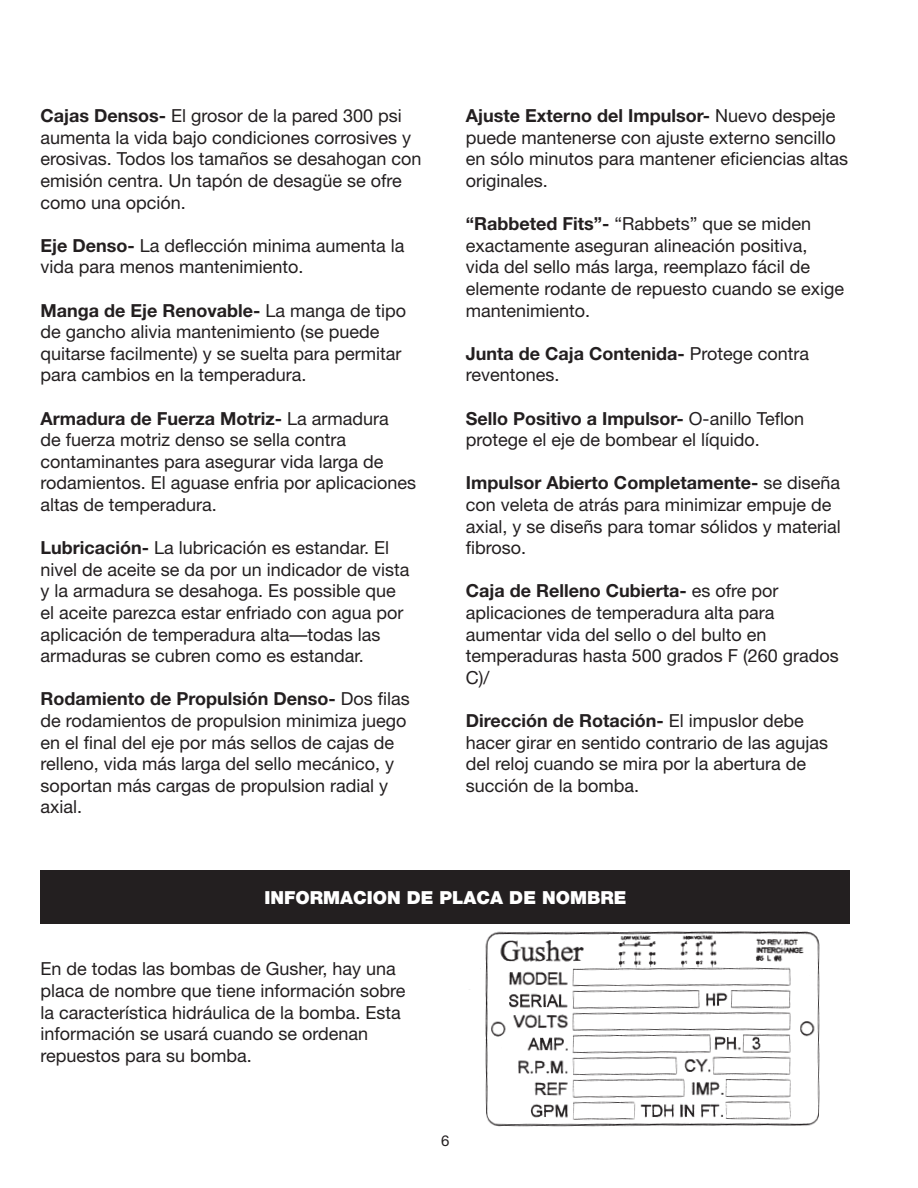
<style>
.page{position:relative;width:918px;height:1188px;background:#fff}
.page>*{position:absolute;margin:0;border:0;box-sizing:border-box;transform-origin:0 0}
.t1{font:18px/21.6px "Helvetica Neue";color:#231f20}
.t2{font:900 18px "Helvetica Neue";color:#fff}
.t3{font:15px "Helvetica Neue";color:#231f20}
.s1{font-weight:700}
</style>
<div class="page">
<div style="left:40px;top:870px;width:810px;height:54px;background:#231f20"></div>
<img style="left:469px;top:931px;width:351px;height:196px">
<p class="t1" style="left:40px;top:105px;width:383px"><span class="s1">Cajas Densos-</span> El grosor de la pared 300 psi aumenta la vida bajo condiciones corrosives y erosivas. Todos los tamaños se desahogan con emisión centra. Un tapón de desagüe se ofre como una opción.</p>
<p class="t1" style="left:40px;top:234px;width:366px"><span class="s1">Eje Denso-</span> La deflección minima aumenta la vida para menos mantenimiento.</p>
<p class="t1" style="left:40px;top:299px;width:367px"><span class="s1">Manga de Eje Renovable-</span> La manga de tipo de gancho alivia mantenimiento (se puede quitarse facilmente) y se suelta para permitar para cambios en la temperadura.</p>
<p class="t1" style="left:40px;top:407px;width:377px"><span class="s1">Armadura de Fuerza Motriz-</span> La armadura<br>de fuerza motriz denso se sella contra contaminantes para asegurar vida larga de rodamientos. El aguase enfria por aplicaciones altas de temperadura.</p>
<p class="t1" style="left:40px;top:537px;width:371px"><span class="s1">Lubricación-</span> La lubricación es estandar. El nivel de aceite se da por un indicador de vista y la armadura se desahoga. Es possible que el aceite parezca estar enfriado con agua por aplicación de temperadura alta—todas las armaduras se cubren como es estandar.</p>
<p class="t1" style="left:40px;top:688px;width:371px"><span class="s1">Rodamiento de Propulsión Denso-</span> Dos filas de rodamientos de propulsion minimiza juego en el final del eje por más sellos de cajas de relleno, vida más larga del sello mecánico, y soportan más cargas de propulsion radial y axial.</p>
<p class="t1" style="left:466px;top:105px;width:384px"><span class="s1">Ajuste Externo del Impulsor-</span> Nuevo despeje puede mantenerse con ajuste externo sencillo en sólo minutos para mantener eficiencias altas originales.</p>
<p class="t1" style="left:466px;top:213px;width:380px"><span class="s1">“Rabbeted Fits”-</span> “Rabbets” que se miden exactamente aseguran alineación positiva, vida del sello más larga, reemplazo fácil de elemente rodante de repuesto cuando se exige mantenimiento.</p>
<p class="t1" style="left:466px;top:342px;width:345px"><span class="s1">Junta de Caja Contenida-</span> Protege contra reventones.</p>
<p class="t1" style="left:466px;top:407px;width:340px"><span class="s1">Sello Positivo a Impulsor-</span> O-anillo Teflon protege el eje de bombear el líquido.</p>
<p class="t1" style="left:466px;top:472px;width:377px"><span class="s1">Impulsor Abierto Completamente-</span> se diseña con veleta de atrás para minimizar empuje de axial, y se diseñs para tomar sólidos y material fibroso.</p>
<p class="t1" style="left:466px;top:580px;width:375px"><span class="s1">Caja de Relleno Cubierta-</span> es ofre por aplicaciones de temperadura alta para aumentar vida del sello o del bulto en temperaduras hasta 500 grados F (260 grados<br>C)/</p>
<p class="t1" style="left:466px;top:710px;width:364px"><span class="s1">Dirección de Rotación-</span> El impuslor debe hacer girar en sentido contrario de las agujas del reloj cuando se mira por la abertura de succión de la bomba.</p>
<p class="t2" style="left:265px;top:887px;width:363px">INFORMACION DE PLACA DE NOMBRE</p>
<p class="t1" style="left:41px;top:958px;width:367px">En de todas las bombas de Gusher, hay una placa de nombre que tiene información sobre la característica hidráulica de la bomba. Esta información se usará cuando se ordenan repuestos para su bomba.</p>
<p class="t3" style="left:441px;top:1132px;width:10px">6</p>
</div>
